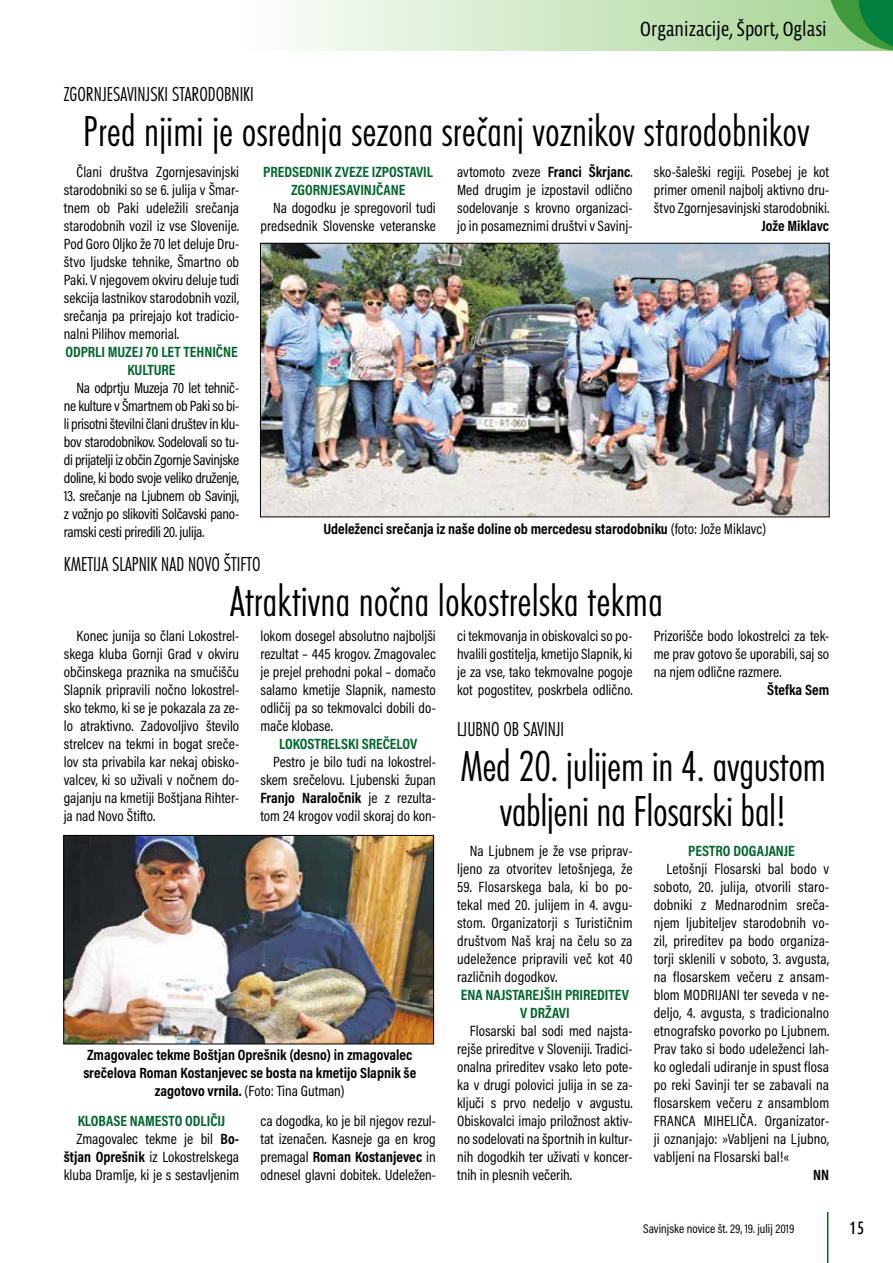
<style>
.page{position:relative;width:893px;height:1263px;background:#fff}
.page>*{position:absolute;margin:0;border:0;box-sizing:border-box;transform-origin:0 0}
.t1{font:45px/45px "Futura TEE Ligh Cond";color:#000;text-align:center}
.t2{font:21px "Futura TEE Ligh Cond";color:#000}
.t3{font:21px "Vista Sans Nar OTCE";color:#000}
.t4{font:18px "Ubuntu Condensed";color:#000}
.t5{font:15px/18px "Acumin Pro Cond";color:#000;text-align:justify}
.t6{font:700 15px/18px "Acumin Pro Cond";color:#000;text-align:center}
.t7{font:700 15px/18px "Acumin Pro Cond";color:#00652e;text-align:center}
.t8{font:12.75px "Acumin Pro Cond";color:#000}
.s1{font-weight:700}
.s2{font-weight:400}
</style>
<div class="page">
<svg style="left:294px;top:0;width:533px;height:51px;background:#d0e8c6"></svg>
<hr style="left:827px;top:1212px;width:1px;height:51px;background:#00652e">
<svg style="left:827px;top:0;width:66px;height:51px;background:#4ea55b"></svg>
<img style="left:262px;top:245px;width:565px;height:270px">
<div style="left:260px;top:243px;width:569px;height:274px;border:1px solid #000"></div>
<img style="left:66px;top:837px;width:366px;height:205px">
<div style="left:64px;top:835px;width:370px;height:209px;border:1px solid #000"></div>
<h2 class="t3" style="left:640px;top:17px;width:188px">Organizacije, Šport, Oglasi</h2>
<h2 class="t2" style="left:64px;top:82px;width:191px">ZGORNJESAVINJSKI STARODOBNIKI</h2>
<h1 class="t1" style="left:83px;top:108px;width:728px">Pred njimi je osrednja sezona srečanj voznikov starodobnikov</h1>
<p class="t5" style="left:64px;top:163px;width:177px;text-indent:13px">Člani društva Zgornjesavinjski starodobniki so se 6. julija v Šmar&shy;tnem ob Paki udeležili srečanja starodobnih vozil iz vse Slovenije.<br>Pod Goro Oljko že 70 let deluje Dru&shy;štvo ljudske tehnike, Šmartno ob Paki. V njegovem okviru deluje tudi sekcija lastnikov starodobnih vozil, srečanja pa prirejajo kot tradicio&shy;nalni Pilihov memorial.</p>
<p class="t7" style="left:65px;top:343px;width:174px">ODPRLI MUZEJ 70 LET TEHNIČNE<br>KULTURE</p>
<p class="t5" style="left:64px;top:379px;width:177px;text-indent:13px">Na odprtju Muzeja 70 let tehnič&shy;ne kulture v Šmartnem ob Paki so bi&shy;li prisotni številni člani društev in klu&shy;bov starodobnikov. Sodelovali so tu&shy;di prijatelji iz občin Zgornje Savinjske doline, ki bodo svoje veliko druženje,</p>
<p class="t5" style="left:64px;top:487px;width:177px">13. srečanje na Ljubnem ob Savinji, z vožnjo po slikoviti Solčavski pano&shy;ramski cesti priredili 20. julija.</p>
<p class="t7" style="left:263px;top:163px;width:171px">PREDSEDNIK ZVEZE IZPOSTAVIL<br>ZGORNJESAVINJČANE</p>
<p class="t5" style="left:260px;top:199px;width:177px;text-align:right">Na dogodku je spregovoril tudi predsednik Slovenske veteranske</p>
<p class="t5" style="left:457px;top:163px;width:177px">avtomoto zveze <span class="s1">Franci Škrjanc</span>.<br>Med drugim je izpostavil odlično sodelovanje s krovno organizaci&shy;jo in posameznimi društvi v Savinj-</p>
<p class="t5" style="left:654px;top:163px;width:177px">sko-šaleški regiji. Posebej je kot primer omenil najbolj aktivno dru&shy;štvo Zgornjesavinjski starodobniki.</p>
<p class="t6" style="left:761px;top:217px;width:69px">Jože Miklavc</p>
<p class="t6" style="left:323px;top:519px;width:444px">Udeleženci srečanja iz naše doline ob mercedesu starodobniku <span class="s2">(foto: Jože Miklavc)</span></p>
<h2 class="t2" style="left:64px;top:551px;width:198px">KMETIJA SLAPNIK NAD NOVO ŠTIFTO</h2>
<h1 class="t1" style="left:230px;top:578px;width:434px">Atraktivna nočna lokostrelska tekma</h1>
<p class="t5" style="left:64px;top:627px;width:177px;text-indent:13px">Konec junija so člani Lokostrel&shy;skega kluba Gornji Grad v okviru občinskega praznika na smučišču Slapnik pripravili nočno lokostrel&shy;sko tekmo, ki se je pokazala za ze&shy;lo atraktivno. Zadovoljivo število strelcev na tekmi in bogat sreče&shy;lov sta privabila kar nekaj obisko&shy;valcev, ki so uživali v nočnem do&shy;gajanju na kmetiji Boštjana Rihter&shy;ja nad Novo Štifto.</p>
<p class="t5" style="left:260px;top:627px;width:177px">lokom dosegel absolutno najboljši rezultat – 445 krogov. Zmagovalec je prejel prehodni pokal – domačo salamo kmetije Slapnik, namesto odličij pa so tekmovalci dobili do&shy;mače klobase.</p>
<p class="t7" style="left:279px;top:735px;width:140px">LOKOSTRELSKI SREČELOV</p>
<p class="t5" style="left:260px;top:753px;width:177px;text-indent:13px">Pestro je bilo tudi na lokostrel&shy;skem srečelovu. Ljubenski župan <span class="s1">Franjo Naraločnik</span> je z rezulta&shy;tom 24 krogov vodil skoraj do kon-</p>
<p class="t6" style="left:83px;top:1045px;width:334px">Zmagovalec tekme Boštjan Oprešnik (desno) in zmagovalec srečelova Roman Kostanjevec se bosta na kmetijo Slapnik še zagotovo vrnila. <span class="s2">(Foto: Tina Gutman)</span></p>
<p class="t7" style="left:78px;top:1112px;width:149px">KLOBASE NAMESTO ODLIČIJ</p>
<p class="t5" style="left:77px;top:1130px;width:164px">Zmagovalec tekme je bil <span class="s1">Bo-</span></p>
<p class="t5" style="left:64px;top:1148px;width:177px"><span class="s1">štjan Oprešnik</span> iz Lokostrelskega</p>
<p class="t5" style="left:64px;top:1166px;width:177px">kluba Dramlje, ki je s sestavljenim</p>
<p class="t5" style="left:260px;top:1112px;width:177px">ca dogodka, ko je bil njegov rezul&shy;tat izenačen. Kasneje ga en krog premagal <span class="s1">Roman Kostanjevec</span> in odnesel glavni dobitek. Udeležen-</p>
<p class="t5" style="left:457px;top:627px;width:177px">ci tekmovanja in obiskovalci so po&shy;hvalili gostitelja, kmetijo Slapnik, ki je za vse, tako tekmovalne pogoje kot pogostitev, poskrbela odlično.</p>
<p class="t5" style="left:654px;top:627px;width:177px">Prizorišče bodo lokostrelci za tek&shy;me prav gotovo še uporabili, saj so na njem odlične razmere.</p>
<p class="t6" style="left:767px;top:681px;width:64px">Štefka Sem</p>
<h2 class="t2" style="left:457px;top:717px;width:109px">LJUBNO OB SAVINJI</h2>
<h1 class="t1" style="left:460px;top:743px;width:367px">Med 20. julijem in 4. avgustom vabljeni na Flosarski bal!</h1>
<p class="t5" style="left:457px;top:841px;width:177px;text-align:right">Na Ljubnem je že vse priprav&shy;ljeno za otvoritev letošnjega, že</p>
<p class="t5" style="left:457px;top:877px;width:177px">59. Flosarskega bala, ki bo po&shy;tekal med 20. julijem in 4. avgu&shy;stom. Organizatorji s Turističnim društvom Naš kraj na čelu so za udeležence pripravili več kot 40 različnih dogodkov.</p>
<p class="t7" style="left:461px;top:985px;width:170px">ENA NAJSTAREJŠIH PRIREDITEV<br>V DRŽAVI</p>
<p class="t5" style="left:457px;top:1021px;width:177px;text-indent:13px">Flosarski bal sodi med najsta&shy;rejše prireditve v Sloveniji. Tradici&shy;onalna prireditev vsako leto pote&shy;ka v drugi polovici julija in se za&shy;ključi s prvo nedeljo v avgustu.<br>Obiskovalci imajo priložnost aktiv&shy;no sodelovati na športnih in kultur&shy;nih dogodkih ter uživati v koncer&shy;tnih in plesnih večerih.</p>
<p class="t7" style="left:688px;top:841px;width:108px">PESTRO DOGAJANJE</p>
<p class="t5" style="left:654px;top:859px;width:177px;text-indent:13px">Letošnji Flosarski bal bodo v soboto, 20. julija, otvorili staro&shy;dobniki z Mednarodnim sreča&shy;njem ljubiteljev starodobnih vo&shy;zil, prireditev pa bodo organiza&shy;torji sklenili v soboto, 3. avgusta, na flosarskem večeru z ansam&shy;blom MODRIJANI ter seveda v ne&shy;deljo, 4. avgusta, s tradicionalno etnografsko povorko po Ljubnem.<br>Prav tako si bodo udeleženci lah&shy;ko ogledali udiranje in spust flosa po reki Savinji ter se zabavali na flosarskem večeru z ansamblom FRANCA MIHELIČA. Organizator&shy;ji oznanjajo: »Vabljeni na Ljubno, vabljeni na Flosarski bal!«</p>
<p class="t6" style="left:813px;top:1165px;width:18px">NN</p>
<p class="t8" style="left:643px;top:1221px;width:153px">Savinjske novice št. 29, 19. julij 2019</p>
<p class="t4" style="left:849px;top:1216px;width:17px">15</p>
</div>
